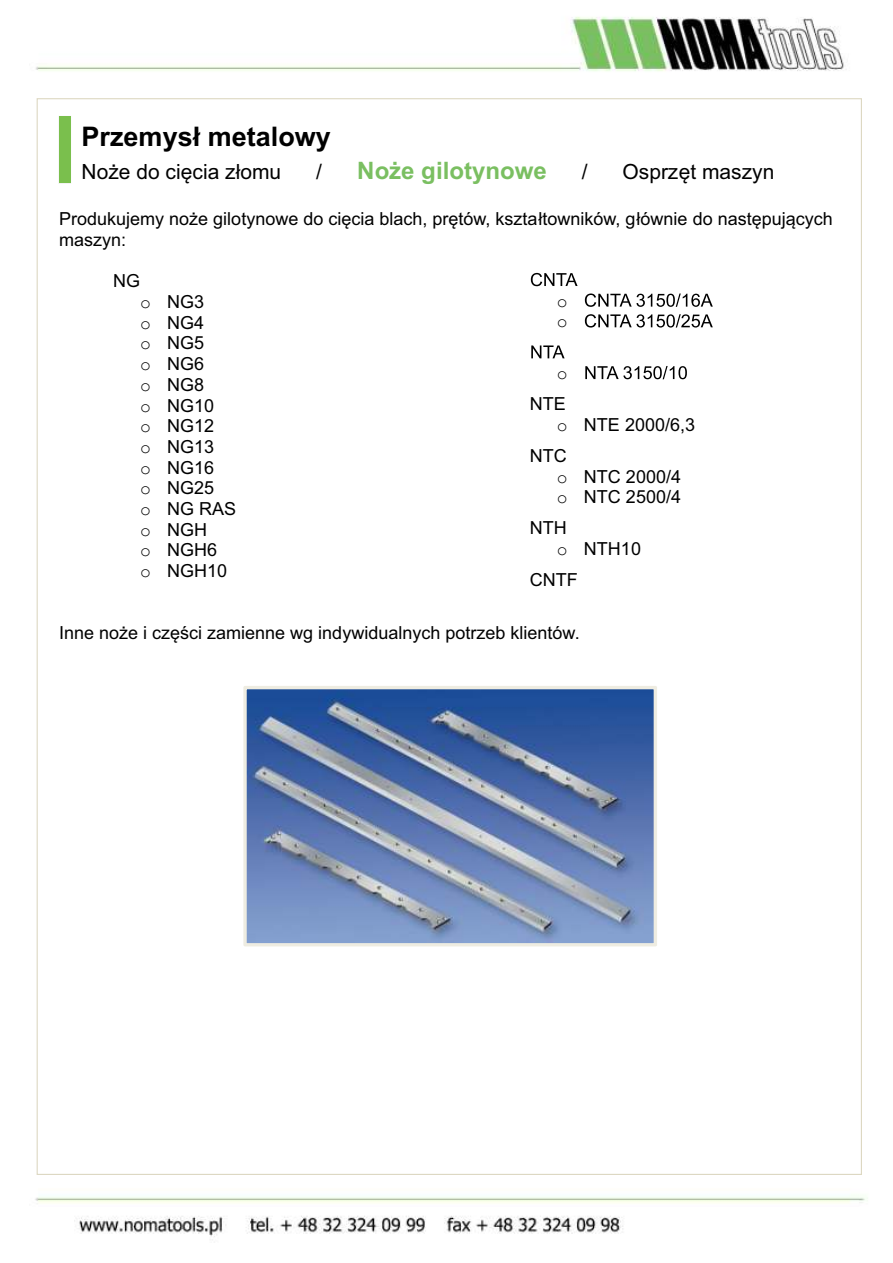
<style>
.page{position:relative;width:893px;height:1263px;background:#fff}
.page>*{position:absolute;margin:0;border:0;box-sizing:border-box;transform-origin:0 0}
.t1{font:700 27px "Arial";color:#000}
.t2{font:700 24px "Arial";color:#7abf61}
.t3{font:21px "Arial";color:#000}
.t4{font:18px/20.7px "Arial";color:#000}
.t5{font:18px/20.7px "Courier New";color:#000}
.s1{font-family:"Courier New"}
</style>
<div class="page">
<img style="left:35px;top:17px;width:833px;height:1223px">
<svg style="left:243px;top:686px;width:414px;height:260px;background:#6982b1"></svg>
<div style="left:465px;top:264px;width:340px;height:334px;background:#fff"></div>
<svg style="left:531px;top:273px;width:46px;height:13px"></svg>
<svg style="left:585px;top:294px;width:127px;height:13px"></svg>
<svg style="left:585px;top:314px;width:127px;height:14px"></svg>
<svg style="left:531px;top:345px;width:33px;height:13px"></svg>
<svg style="left:585px;top:366px;width:102px;height:13px"></svg>
<div style="left:58px;top:116px;width:13px;height:68px;border:2px solid #f2f2f2"></div>
<div style="left:59px;top:117px;width:11px;height:66px;background:#7abf4d"></div>
<h1 class="t1" style="left:82px;top:126px;width:251px">Przemysł metalowy</h1>
<p class="t3" style="left:82px;top:163px;width:201px">Noże do cięcia złomu</p>
<p class="t3" style="left:316px;top:163px;width:7px">/</p>
<h2 class="t2" style="left:357px;top:161px;width:191px">Noże gilotynowe</h2>
<p class="t3" style="left:581px;top:163px;width:7px">/</p>
<p class="t3" style="left:622px;top:163px;width:153px">Osprzęt maszyn</p>
<p class="t4" style="left:59px;top:210px;width:775px">Produkujemy noże gilotynowe do cięcia blach, prętów, kształtowników, głównie do następujących maszyn:</p>
<p class="t4" style="left:140px;top:272px;width:98px;text-indent:-27px">NG<br><span class="s1">o</span> NG3<br><span class="s1">o</span> NG4<br><span class="s1">o</span> NG5<br><span class="s1">o</span> NG6<br><span class="s1">o</span> NG8<br><span class="s1">o</span> NG10<br><span class="s1">o</span> NG12<br><span class="s1">o</span> NG13<br><span class="s1">o</span> NG16<br><span class="s1">o</span> NG25<br><span class="s1">o</span> NG RAS <span class="s1">o</span> NGH<br><span class="s1">o</span> NGH6<br><span class="s1">o</span> NGH10</p>
<p class="t5" style="left:557px;top:292px;width:12px">o o</p>
<p class="t5" style="left:557px;top:365px;width:12px">o</p>
<p class="t4" style="left:557px;top:395px;width:140px;text-indent:-27px">NTE<br><span class="s1">o</span> NTE 2000/6,3</p>
<p class="t4" style="left:557px;top:447px;width:126px;text-indent:-27px">NTC<br><span class="s1">o</span> NTC 2000/4 <span class="s1">o</span> NTC 2500/4</p>
<p class="t4" style="left:557px;top:519px;width:86px;text-indent:-27px">NTH<br><span class="s1">o</span> NTH10</p>
<p class="t4" style="left:530px;top:571px;width:49px">CNTF</p>
<p class="t4" style="left:59px;top:624px;width:522px">Inne noże i części zamienne wg indywidualnych potrzeb klientów.</p>
</div>
